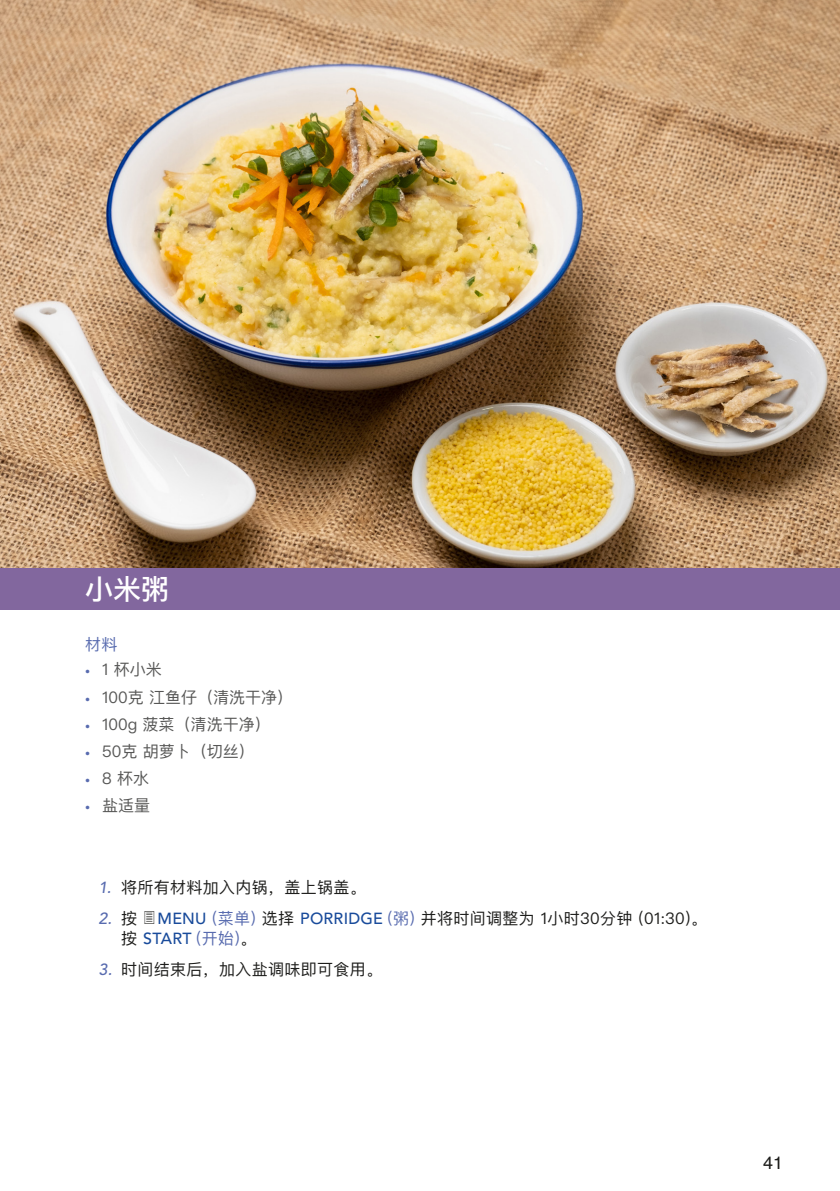
<style>
.page{position:relative;width:840px;height:1191px;background:#fff}
.page>*{position:absolute;margin:0;border:0;box-sizing:border-box;transform-origin:0 0}
.t1{font:500 28px "Ping Fang SC";color:#fff}
.t2{font:18px "Helvetica";color:#1d1d1b}
.t3{font:16px/20px "Ping Fang SC";letter-spacing:.02em;color:#1d1d1b}
.t4{font:16px "Ping Fang SC";color:#575756}
.t5{font:16px "Ping Fang SC";color:#586baf}
.s1{font-family:"Avenir LT Std";font-size:10px;color:#586baf}
.s2{font-family:"Avenir LT Std";font-weight:500;font-style:italic;color:#586baf}
.s3{font-family:"Avenir LT Std";font-weight:500;color:#194b9b}
.s4{color:#586baf}
</style>
<div class="page">
<img style="left:0;top:0;width:839px;height:568px">
<div style="left:0;top:568px;width:839px;height:41px;background:#82679e"></div>
<p class="t1" style="left:85px;top:572px;width:85px">小米粥</p>
<p class="t5" style="left:85px;top:634px;width:34px">材料</p>
<p class="t4" style="left:85px;top:660px;width:78px"><span class="s1">•</span> 1 杯小米</p>
<p class="t4" style="left:85px;top:687px;width:209px"><span class="s1">•</span> 100克 江鱼仔（清洗干净）</p>
<p class="t4" style="left:85px;top:714px;width:187px"><span class="s1">•</span> 100g 菠菜（清洗干净）</p>
<p class="t4" style="left:85px;top:741px;width:171px"><span class="s1">•</span> 50克 胡萝卜（切丝）</p>
<p class="t4" style="left:85px;top:768px;width:65px"><span class="s1">•</span> 8 杯水</p>
<p class="t4" style="left:85px;top:796px;width:67px"><span class="s1">•</span> 盐适量</p>
<p class="t3" style="left:98px;top:876px;width:269px"><span class="s2">1.</span> 将所有材料加入内锅，盖上锅盖。</p>
<p class="t3" style="left:121px;top:908px;width:587px;text-indent:-23px"><span class="s2">2.</span> 按 ✓<span class="s3">MENU</span> <span class="s4">(菜单)</span> 选择 <span class="s3">PORRIDGE</span> <span class="s4">(粥)</span> 并将时间调整为 1小时30分钟 (01:30)。按 <span class="s3">START</span> <span class="s4">(开始)</span>。</p>
<p class="t3" style="left:98px;top:958px;width:285px"><span class="s2">3.</span> 时间结束后，加入盐调味即可食用。</p>
<p class="t2" style="left:762px;top:1148px;width:22px">41</p>
</div>
